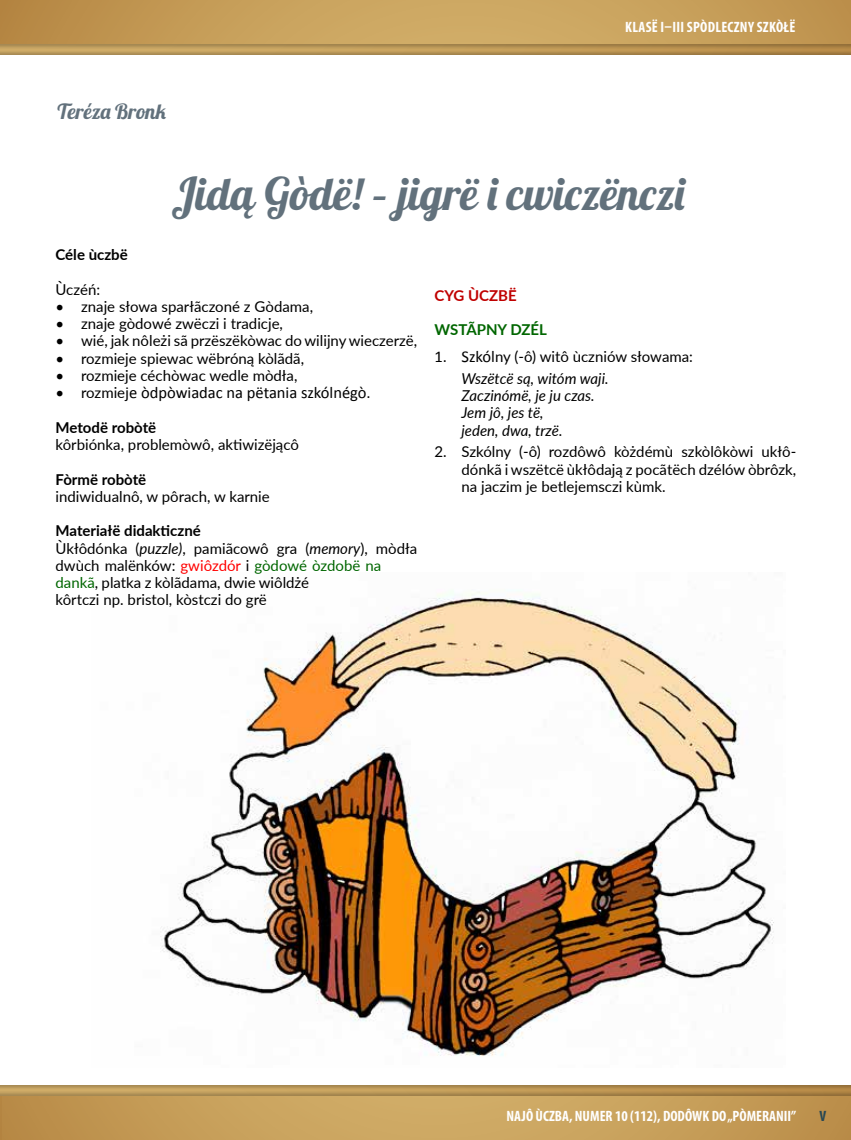
<style>
.page{position:relative;width:851px;height:1140px;background:#fff}
.page>*{position:absolute;margin:0;border:0;box-sizing:border-box;transform-origin:0 0}
.t1{font:45px "Lobster 1.4";color:#62717c}
.t2{font:21px "Lobster 1.4";color:#62717c}
.t3{font:16.5px "Calibri";color:#000}
.t4{font:15px/17.2px "Lato";color:#000}
.t5{font:italic 15px/17.2px "Lato";color:#000}
.t6{font:700 condensed 15px "Myriad Pro";color:#fff}
.t7{font:700 15px "Lato";color:#000}
.t8{font:700 condensed 15px "Myriad Pro";letter-spacing:.02em;color:#fff}
.t9{font:700 15px "Lato";color:#060}
.t10{font:700 15px "Lato";color:#c00000}
.t11{font:700 condensed 15px "Myriad Pro";color:#294854}
.s1{font-family:"Lato";font-size:15px}
.s2{font-weight:700}
.s3{font-style:italic}
.s4{color:#f00}
.s5{color:#060}
.s6{font-family:"Calibri";font-size:16.5px}
</style>
<div class="page">
<svg style="left:2px;top:1096px;width:848px;height:44px;background:#c69f5a"></svg>
<svg style="left:1px;top:0;width:849px;height:43px;background:#c69e59"></svg>
<hr style="left:0;top:0;width:1px;height:49px;background:#b38441">
<hr style="left:0;top:1090px;width:2px;height:50px;background:#b48441">
<div style="left:0;top:1083px;width:850px;height:13px;background:#000;opacity:.75"></div>
<div style="left:0;top:43px;width:850px;height:14px;background:#000;opacity:.75"></div>
<img style="left:160px;top:592px;width:614px;height:464px">
<h2 class="t2" style="left:58px;top:98px;width:110px">Teréza Bronk</h2>
<p class="t8" style="left:625px;top:18px;width:172px">KLASË I–III SPÒDLECZNY SZKÒŁË</p>
<h1 class="t1" style="left:171px;top:165px;width:514px">Jidą Gòdë! – jigrë i cwiczënczi</h1>
<p class="t7" style="left:55px;top:244px;width:74px">Céle ùczbë</p>
<p class="t4" style="left:55px;top:280px;width:46px">Ùczéń:</p>
<p class="t4" style="left:55px;top:297px;width:259px">• znaje słowa sparłãczoné z Gòdama,</p>
<p class="t4" style="left:55px;top:314px;width:229px">• znaje gòdowé zwëczi i tradicje,</p>
<p class="t4" style="left:55px;top:332px;width:363px">• wié, jak nôleżi sã przëszëkòwac do wilijny wieczerzë,</p>
<p class="t4" style="left:55px;top:349px;width:250px">• rozmieje spiewac wëbróną kòlãdã,</p>
<p class="t4" style="left:55px;top:366px;width:243px">• rozmieje céchòwac wedle mòdła,</p>
<p class="t3" style="left:55px;top:382px;width:317px"><span class="s1">• rozmie</span>je òdpòwiadac na pëtania szkólnégò.</p>
<p class="t7" style="left:55px;top:416px;width:102px">Metodë robòtë</p>
<p class="t4" style="left:55px;top:435px;width:245px">kôrbiónka, problemòwô, aktiwizëjącô</p>
<p class="t7" style="left:55px;top:468px;width:92px">Fòrmë robòtë</p>
<p class="t4" style="left:55px;top:487px;width:216px">indiwidualnô, w pôrach, w karnie</p>
<p class="t4" style="left:55px;top:521px;width:363px"><span class="s2">Materiałë didakticzné<br></span>Ùkłôdónka (<span class="s3">puzzle)</span>, pamiãcowô gra (<span class="s3">memory</span>), mòdła dwùch malënków: <span class="s4">gwiôzdór</span> i <span class="s5">gòdowé òzdobë na dankã</span>, platka z kòlãdama, dwie wiôldżé<br>kôrtczi np. bristol, kòstczi do grë</p>
<p class="t10" style="left:434px;top:284px;width:84px">CYG ÙCZBË</p>
<p class="t9" style="left:434px;top:319px;width:114px">WSTÃPNY DZÉL</p>
<p class="t4" style="left:461px;top:346px;width:233px;line-height:21.5px;text-indent:-27px"><span class="s6">1. Szkól</span>ny (-ô) witô ùczniów słowama:<br><span class="s3">Wszëtcë są, witóm waji.</span></p>
<p class="t5" style="left:461px;top:386px;width:135px">Zaczinómë, je ju czas.<br>Jem jô, jes të,<br>jeden, dwa, trzë.</p>
<p class="t4" style="left:461px;top:442px;width:336px;text-indent:-27px">2. Szkólny (-ô) rozdôwô kòżdémù szkòlôkòwi ukłô&shy;dónkã i wszëtcë ùkłôdają z pocãtëch dzélów òbrôzk, na jaczim je betlejemsczi kùmk.</p>
<p class="t6" style="left:506px;top:1106px;width:291px">NAJÔ ÙCZBA, NUMER 10 (112), DODÔWK DO „PÒMERANII”</p>
<p class="t11" style="left:819px;top:1106px;width:8px">V</p>
</div>
